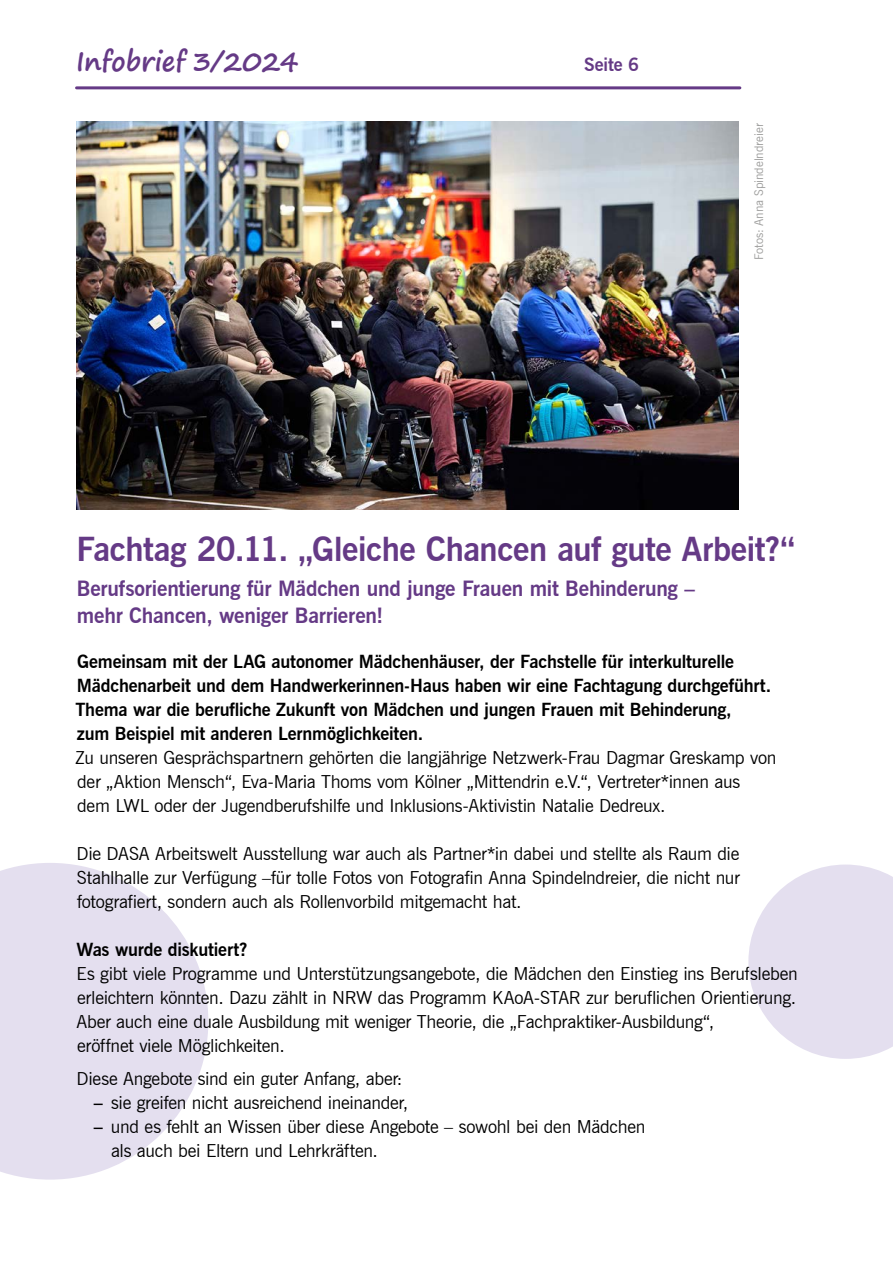
<style>
.page{position:relative;width:893px;height:1263px;background:#fff}
.page>*{position:absolute;margin:0;border:0;box-sizing:border-box;transform-origin:0 0}
.H1b{font:700 33px "News Gothic BT";letter-spacing:-.01em;color:#653a86}
.t1{font:700 27px "Segoe Print";letter-spacing:.005em;color:#653a86;scale:.96 1}
.t2{font:700 21px/27px "News Gothic BT";letter-spacing:-.01em;color:#653a86}
.t3{font:18px/24px "News Gothic BT";letter-spacing:-.015em;color:#000}
.t4{font:700 18px/24px "News Gothic BT";letter-spacing:-.01em;color:#000}
.t5{font:700 18px "News Gothic BT";letter-spacing:-.005em;color:#653a86}
.t6{font:12px "News Gothic BT";color:#9d9d9c}
.s1{font-weight:700}
</style>
<div class="page">
<hr style="left:77px;top:86px;width:663px;height:3px;background:#653a86">
<img style="left:77px;top:121px;width:662px;height:389px">
<svg style="left:0;top:863px;width:208px;height:316px;background:#e7e3f1"></svg>
<svg style="left:748px;top:864px;width:145px;height:195px"></svg>
<h2 class="t1" style="left:76px;top:36px;width:233px">Infobrief 3/2024</h2>
<p class="t5" style="left:584px;top:53px;width:56px">Seite 6</p>
<p class="t6" style="left:752px;top:260px;width:139px;rotate:-90deg">Fotos: Anna Spindelndreier</p>
<h2 class="H1b" style="left:77px;top:529px;width:720px">Fachtag 20.11. „Gleiche Chancen auf gute Arbeit?“</h2>
<h2 class="t2" style="left:77px;top:575px;width:620px">Berufsorientierung für Mädchen und junge Frauen mit Behinderung – mehr Chancen, weniger Barrieren!</h2>
<p class="t4" style="left:77px;top:650px;width:696px">Gemeinsam mit der LAG autonomer Mädchenhäuser, der Fachstelle für interkulturelle<br>Mädchenarbeit und dem Handwerkerinnen-Haus haben wir eine Fachtagung durchgeführt.</p>
<p class="t4" style="left:75px;top:698px;width:658px">Thema war die berufliche Zukunft von Mädchen und jungen Frauen mit Behinderung, zum Beispiel mit anderen Lernmöglichkeiten.</p>
<p class="t3" style="left:75px;top:746px;width:703px">Zu unseren Gesprächspartnern gehörten die langjährige Netzwerk-Frau Dagmar Greskamp von der „Aktion Mensch“, Eva-Maria Thoms vom Kölner „Mittendrin e.V.“, Vertreter*innen aus<br>dem LWL oder der Jugendberufshilfe und Inklusions-Aktivistin Natalie Dedreux.</p>
<p class="t3" style="left:77px;top:842px;width:665px;text-align:justify">Die DASA Arbeitswelt Ausstellung war auch als Partner*in dabei und stellte als Raum die Stahlhalle zur Verfügung –für tolle Fotos von Fotografin Anna Spindelndreier, die nicht nur fotografiert, sondern auch als Rollenvorbild mitgemacht hat.</p>
<p class="t4" style="left:76px;top:938px;width:172px">Was wurde diskutiert?</p>
<p class="t3" style="left:77px;top:962px;width:723px">Es gibt viele Programme und Unterstützungsangebote, die Mädchen den Einstieg ins Berufsleben erleichtern könnten. Dazu zählt in NRW das Programm KAoA-STAR zur beruflichen Orientierung.</p>
<p class="t3" style="left:76px;top:1010px;width:639px">Aber auch eine duale Ausbildung mit weniger Theorie, die „Fachpraktiker-Ausbildung“, eröffnet viele Möglichkeiten.</p>
<p class="t3" style="left:77px;top:1066px;width:327px">Diese Angebote sind ein guter Anfang, aber:</p>
<p class="t3" style="left:94px;top:1090px;width:316px"><span class="s1">–</span> sie greifen nicht ausreichend ineinander,</p>
<p class="t3" style="left:111px;top:1114px;width:536px;text-indent:-17px"><span class="s1">–</span> und es fehlt an Wissen über diese Angebote – sowohl bei den Mädchen als auch bei Eltern und Lehrkräften.</p>
</div>
